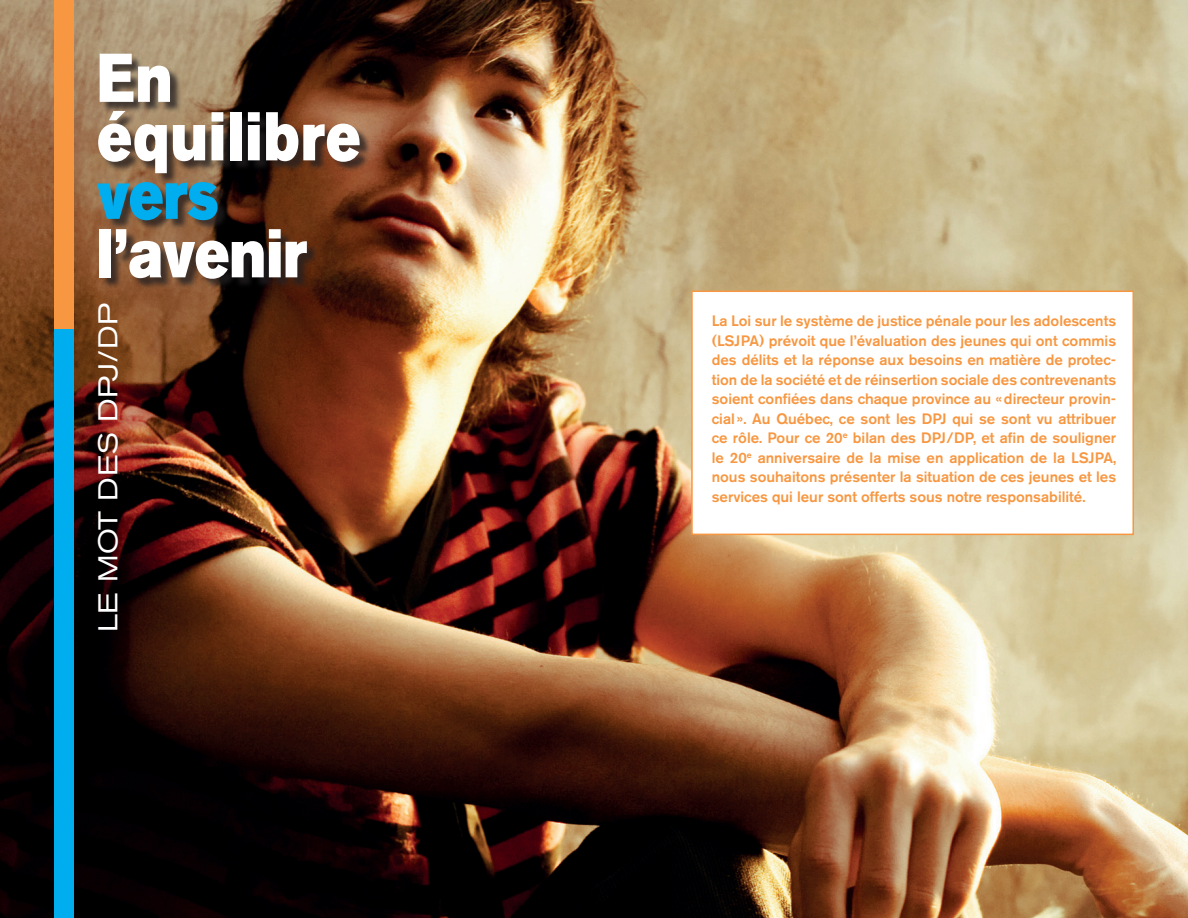
<style>
.page{position:relative;width:1188px;height:918px;background:#fff}
.page>*{position:absolute;margin:0;border:0;box-sizing:border-box;transform-origin:0 0}
.t1{font:68.25px/58.5px "Akzidenz Grotesk BE Super";letter-spacing:.025em;color:#fff;scale:.84 1}
.t2{font:68.25px "Akzidenz Grotesk BE Super";color:#00aeef;scale:.84 1}
.t3{font:expanded 27px "Akzidenz Grotesk BE";letter-spacing:.02em;color:#fff}
.t4{font:500 15px/19.5px "Akzidenz Grotesk BE";color:#f79741;text-align:justify}
</style>
<div class="page">
<img style="left:0;top:0;width:1188px;height:918px">
<div style="left:54px;top:0;width:19px;height:329px;background:#f79741"></div>
<div style="left:54px;top:329px;width:19px;height:589px;background:#00aeef"></div>
<div style="left:99px;top:56px;width:273px;height:234px;background:#231f20;opacity:.75"></div>
<div style="left:691px;top:291px;width:443px;height:244px;background:#fff;border:2px solid #f79741"></div>
<h1 class="t1" style="left:97px;top:49px;width:315px">En équilibre</h1>
<h1 class="t2" style="left:97px;top:155px;width:146px">vers</h1>
<h1 class="t1" style="left:97px;top:225px;width:251px">l’avenir</h1>
<h2 class="t3" style="left:92px;top:632px;width:330px;rotate:-90deg">LE MOT DES DPJ/DP</h2>
<p class="t4" style="left:712px;top:311px;width:406px">La Loi sur le système de justice pénale pour les adolescents (LSJPA) prévoit que l’évaluation des jeunes qui ont commis des délits et la réponse aux besoins en matière de protec&shy;tion de la société et de réinsertion sociale des contrevenants soient confiées dans chaque province au «directeur provin&shy;cial ». Au Québec, ce sont les DPJ qui se sont vu attribuer ce rôle. Pour ce 20<sup>e</sup> bilan des DPJ/DP, et afin de souligner le 20<sup>e</sup> anniversaire de la mise en application de la LSJPA, nous souhaitons présenter la situation de ces jeunes et les services qui leur sont offerts sous notre responsabilité.</p>
</div>
